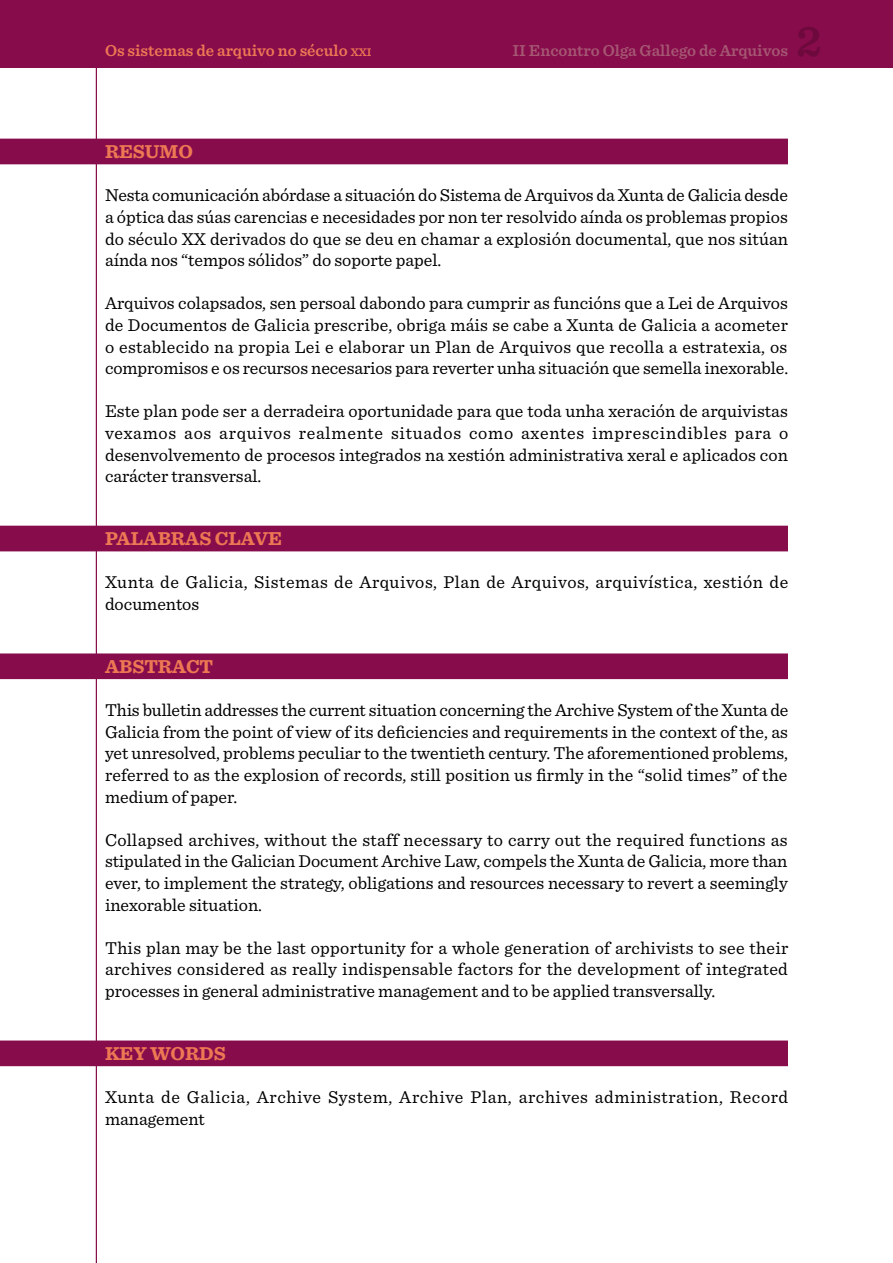
<style>
.page{position:relative;width:893px;height:1263px;background:#fff}
.page>*{position:absolute;margin:0;border:0;box-sizing:border-box;transform-origin:0 0}
.t1{font:600 45px "Sentinel";color:#6d093c}
.t2{font:700 19.5px "Sentinel";color:#ed7854}
.t3{font:18px/21.6px "Sentinel";color:#000;text-align:justify}
.t4{font:18px/21.6px "Sentinel";letter-spacing:.03em;color:#000}
.t5{font:18px/21.6px "Sentinel";letter-spacing:.035em;color:#000}
.t6{font:600 16.5px "Sentinel";color:#a55773}
.t7{font:600 16.5px "Sentinel";color:#ed7854}
.s1{font-size:11.55px}
</style>
<div class="page">
<div style="left:0;top:0;width:893px;height:68px;background:#870c4b"></div>
<div style="left:0;top:139px;width:788px;height:25px;background:#870c4b"></div>
<div style="left:0;top:526px;width:788px;height:25px;background:#870c4b"></div>
<div style="left:0;top:653px;width:788px;height:26px;background:#870c4b"></div>
<div style="left:0;top:1040px;width:788px;height:26px;background:#870c4b"></div>
<hr style="left:96px;top:68px;width:1px;height:1195px;background:#870c4b">
<p class="t7" style="left:105px;top:38px;width:268px">Os sistemas de arquivo no século <span class="s1">xxi</span></p>
<p class="t6" style="left:512px;top:38px;width:277px">II Encontro Olga Gallego de Arquivos</p>
<h1 class="t1" style="left:796px;top:7px;width:27px">2</h1>
<p class="t2" style="left:105px;top:136px;width:89px">RESUMO</p>
<p class="t3" style="left:105px;top:183px;width:685px">Nesta comunicación abórdase a situación do Sistema de Arquivos da Xunta de Galicia desde a óptica das súas carencias e necesidades por non ter resolvido aínda os problemas propios do século XX derivados do que se deu en chamar a explosión documental, que nos sitúan aínda nos “tempos sólidos” do soporte papel.</p>
<p class="t3" style="left:105px;top:291px;width:685px">Arquivos colapsados, sen persoal dabondo para cumprir as funcións que a Lei de Arquivos de Documentos de Galicia prescribe, obriga máis se cabe a Xunta de Galicia a acometer o establecido na propia Lei e elaborar un Plan de Arquivos que recolla a estratexia, os compromisos e os recursos necesarios para reverter unha situación que semella inexorable.</p>
<p class="t3" style="left:105px;top:399px;width:685px">Este plan pode ser a derradeira oportunidade para que toda unha xeración de arquivistas vexamos aos arquivos realmente situados como axentes imprescindibles para o desenvolvemento de procesos integrados na xestión administrativa xeral e aplicados con carácter transversal.</p>
<p class="t2" style="left:105px;top:523px;width:178px">PALABRAS CLAVE</p>
<p class="t4" style="left:105px;top:570px;width:685px">Xunta de Galicia, Sistemas de Arquivos, Plan de Arquivos, arquivística, xestión de documentos</p>
<p class="t2" style="left:105px;top:651px;width:110px">ABSTRACT</p>
<p class="t3" style="left:105px;top:698px;width:685px">This bulletin addresses the current situation concerning the Archive System of the Xunta de Galicia from the point of view of its deficiencies and requirements in the context of the, as yet unresolved, problems peculiar to the twentieth century. The aforementioned problems, referred to as the explosion of records, still position us firmly in the “solid times” of the medium of paper.</p>
<p class="t3" style="left:105px;top:828px;width:684px">Collapsed archives, without the staff necessary to carry out the required functions as stipulated in the Galician Document Archive Law, compels the Xunta de Galicia, more than ever, to implement the strategy, obligations and resources necessary to revert a seemingly inexorable situation.</p>
<p class="t3" style="left:105px;top:936px;width:685px">This plan may be the last opportunity for a whole generation of archivists to see their archives considered as really indispensable factors for the development of integrated processes in general administrative management and to be applied transversally.</p>
<p class="t2" style="left:105px;top:1038px;width:122px">KEY WORDS</p>
<p class="t5" style="left:105px;top:1085px;width:685px">Xunta de Galicia, Archive System, Archive Plan, archives administration, Record management</p>
</div>
